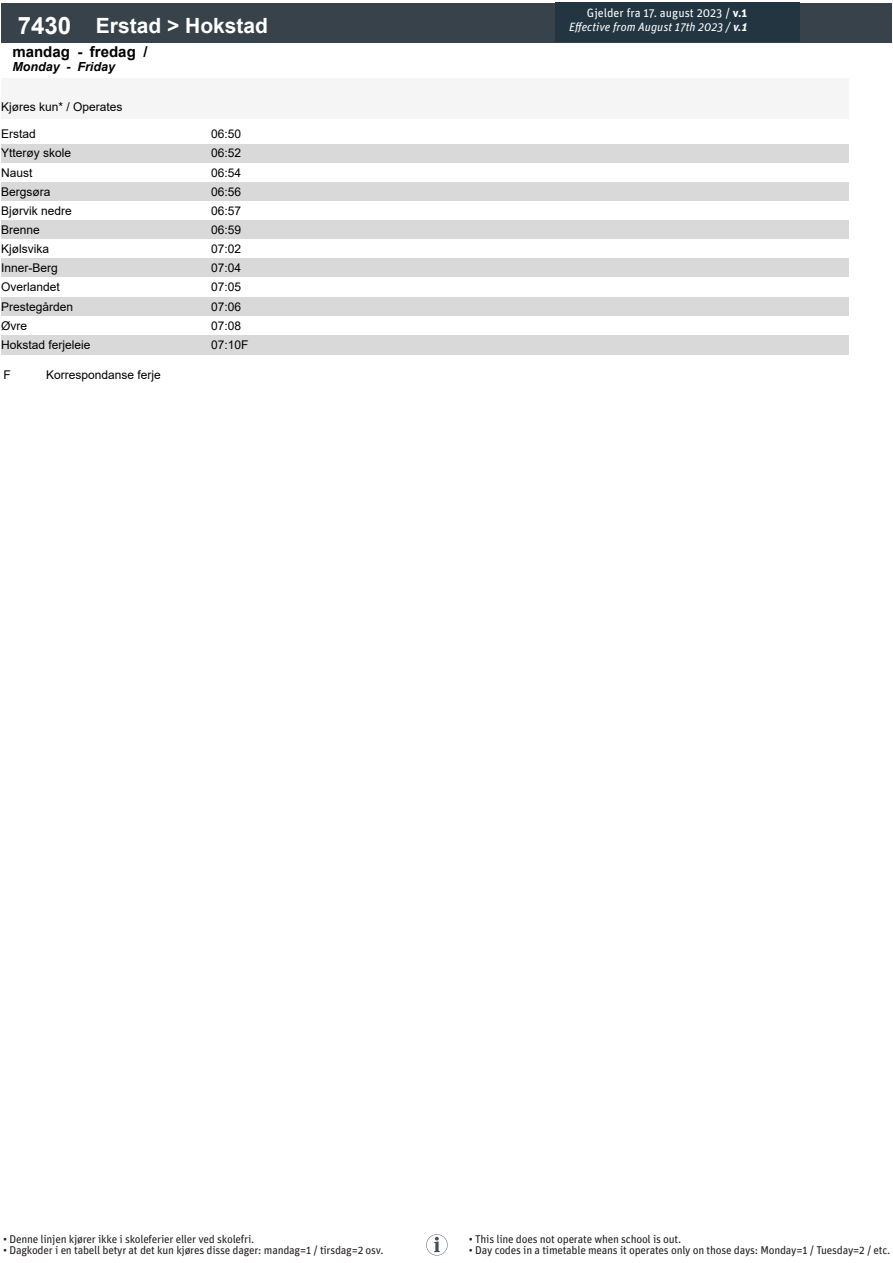
<style>
.page{position:relative;width:893px;height:1263px;background:#fff}
.page>*{position:absolute;margin:0;border:0;box-sizing:border-box;transform-origin:0 0}
.t1{font:700 21px "Arial";color:#fff}
.t2{font:700 15px "Arial";color:#000}
.t3{font:italic 700 12.45px "Arial";color:#000}
.t4{font:12px "Arial";color:#000}
.t5{font:italic 12px/14.4px "Unit Pro";color:#fff;text-align:right}
.t6{font:11.25px "Unit Pro";letter-spacing:-.02em;color:#231f20}
.s1{font-size:24px}
.s2{font-style:normal}
.s3{font-weight:700;font-style:normal}
.s4{font-weight:700}
</style>
<div class="page">
<div style="left:1px;top:79px;width:191px;height:40px;background:#f5f5f5"></div>
<div style="left:192px;top:79px;width:68px;height:40px;background:#f5f5f5"></div>
<div style="left:260px;top:79px;width:68px;height:40px;background:#f5f5f5"></div>
<div style="left:328px;top:79px;width:67px;height:40px;background:#f5f5f5"></div>
<div style="left:395px;top:79px;width:68px;height:40px;background:#f5f5f5"></div>
<div style="left:463px;top:79px;width:67px;height:40px;background:#f5f5f5"></div>
<div style="left:530px;top:79px;width:68px;height:40px;background:#f5f5f5"></div>
<div style="left:598px;top:79px;width:67px;height:40px;background:#f5f5f5"></div>
<div style="left:665px;top:79px;width:68px;height:40px;background:#f5f5f5"></div>
<div style="left:733px;top:79px;width:67px;height:40px;background:#f5f5f5"></div>
<div style="left:800px;top:79px;width:49px;height:40px;background:#f5f5f5"></div>
<div style="left:1px;top:3px;width:87px;height:40px;background:#37424a"></div>
<div style="left:88px;top:3px;width:804px;height:40px;background:#37424a"></div>
<div style="left:1px;top:144px;width:848px;height:19px;background:#d9d9d9"></div>
<div style="left:1px;top:182px;width:848px;height:19px;background:#d9d9d9"></div>
<div style="left:1px;top:220px;width:848px;height:20px;background:#d9d9d9"></div>
<div style="left:1px;top:259px;width:848px;height:19px;background:#d9d9d9"></div>
<div style="left:1px;top:297px;width:848px;height:19px;background:#d9d9d9"></div>
<div style="left:1px;top:335px;width:848px;height:19px;background:#d9d9d9"></div>
<div style="left:556px;top:2px;width:244px;height:39px;background:#223541"></div>
<svg style="left:426px;top:1234px;width:22px;height:21px"></svg>
<p class="t1" style="left:18px;top:10px;width:252px"><span class="s1">7430</span> Erstad &gt; Hokstad</p>
<p class="t2" style="left:12px;top:41px;width:137px">mandag - fredag /</p>
<p class="t3" style="left:12px;top:58px;width:104px">Monday - Friday</p>
<p class="t4" style="left:1px;top:99px;width:123px">Kjøres kun* / Operates</p>
<p class="t4" style="left:1px;top:126px;width:36px">Erstad</p>
<p class="t4" style="left:211px;top:126px;width:32px">06:50</p>
<p class="t4" style="left:1px;top:145px;width:72px">Ytterøy skole</p>
<p class="t4" style="left:211px;top:145px;width:32px">06:52</p>
<p class="t4" style="left:1px;top:164px;width:33px">Naust</p>
<p class="t4" style="left:211px;top:164px;width:32px">06:54</p>
<p class="t4" style="left:1px;top:183px;width:51px">Bergsøra</p>
<p class="t4" style="left:211px;top:183px;width:32px">06:56</p>
<p class="t4" style="left:1px;top:202px;width:72px">Bjørvik nedre</p>
<p class="t4" style="left:211px;top:202px;width:32px">06:57</p>
<p class="t4" style="left:1px;top:221px;width:40px">Brenne</p>
<p class="t4" style="left:211px;top:221px;width:32px">06:59</p>
<p class="t4" style="left:1px;top:241px;width:49px">Kjølsvika</p>
<p class="t4" style="left:211px;top:241px;width:32px">07:02</p>
<p class="t4" style="left:1px;top:260px;width:58px">Inner-Berg</p>
<p class="t4" style="left:211px;top:260px;width:32px">07:04</p>
<p class="t4" style="left:1px;top:279px;width:60px">Overlandet</p>
<p class="t4" style="left:211px;top:279px;width:32px">07:05</p>
<p class="t4" style="left:1px;top:298px;width:74px">Prestegården</p>
<p class="t4" style="left:211px;top:298px;width:32px">07:06</p>
<p class="t4" style="left:1px;top:317px;width:27px">Øvre</p>
<p class="t4" style="left:211px;top:317px;width:32px">07:08</p>
<p class="t4" style="left:1px;top:336px;width:91px">Hokstad ferjeleie</p>
<p class="t4" style="left:211px;top:336px;width:39px">07:10F</p>
<p class="t4" style="left:3px;top:367px;width:9px">F</p>
<p class="t4" style="left:46px;top:367px;width:116px">Korrespondanse ferje</p>
<p class="t5" style="left:569px;top:5px;width:179px"><span class="s2">Gjelder fra 17. august 2023 /</span> <span class="s3">v.1<br></span>Effective from August 17th 2023 / <span class="s4">v.1</span></p>
<p class="t6" style="left:3px;top:1231px;width:253px">• Denne linjen kjører ikke i skoleferier eller ved skolefri.</p>
<p class="t6" style="left:3px;top:1243px;width:382px">• Dagkoder i en tabell betyr at det kun kjøres disse dager: mandag=1 / tirsdag=2 osv.</p>
<p class="t6" style="left:469px;top:1231px;width:214px">• This line does not operate when school is out.</p>
<p class="t6" style="left:469px;top:1243px;width:423px">• Day codes in a timetable means it operates only on those days: Monday=1 / Tuesday=2 / etc.</p>
</div>
